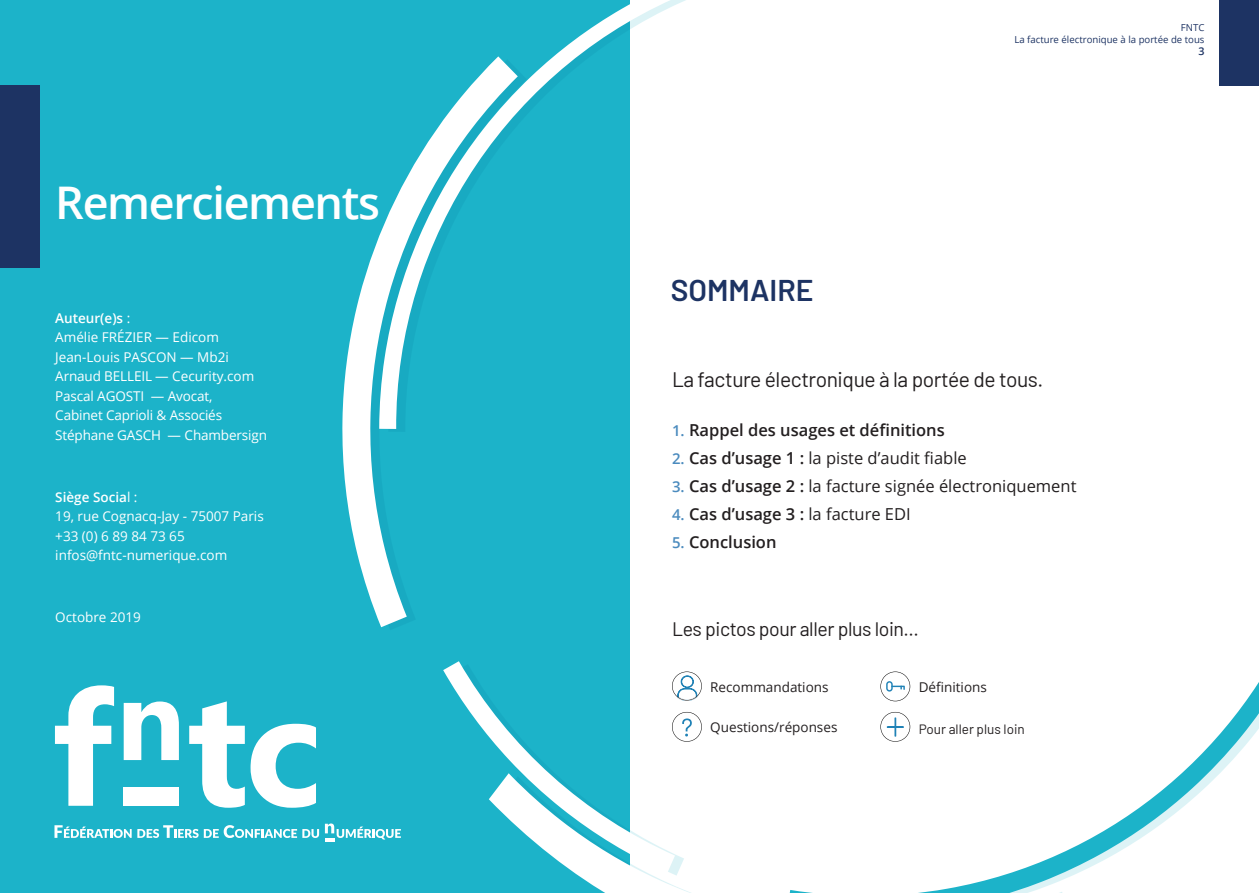
<style>
.page{position:relative;width:1259px;height:893px;background:#fff}
.page>*{position:absolute;margin:0;border:0;box-sizing:border-box;transform-origin:0 0}
.t1{font:600 45px "Open Sans";letter-spacing:-.03em;color:#fff}
.t2{font:600 30px "Barlow";color:#1d3363}
.t3{font:21px "Barlow";letter-spacing:-.02em;color:#231f20}
.t4{font:19.5px "Barlow";letter-spacing:-.02em;color:#231f20}
.t5{font:16.5px "Open Sans";color:#231f20}
.t6{font:600 16.5px "Open Sans";color:#231f20}
.t7{font:13.5px/19.5px "Open Sans";color:#fff}
.t8{font:13.5px "Open Sans";color:#231f20}
.t9{font:13.5px "Barlow";color:#231f20}
.t10{font:600 10.65px "Open Sans";color:#1d3363}
.t11{font:9.6px/11.6px "Open Sans";color:#1d3363;text-align:right}
.s1{font-weight:600}
.s2{font-size:15px;color:#4b8bbe}
.s3{font-weight:600;font-size:15px;color:#4b8bbe}
.s4{font-weight:400}
</style>
<div class="page">
<div style="left:0;top:0;width:629px;height:893px;background:#1cb3c9"></div>
<svg style="left:124px;top:701px;width:55px;height:59px"></svg>
<svg style="left:55px;top:685px;width:59px;height:121px"></svg>
<svg style="left:189px;top:701px;width:127px;height:107px"></svg>
<div style="left:124px;top:788px;width:55px;height:18px;background:#fff"></div>
<svg style="left:54px;top:825px;width:265px;height:13px"></svg>
<svg style="left:325px;top:823px;width:76px;height:18px"></svg>
<svg style="left:342px;top:237px;width:65px;height:390px"></svg>
<svg style="left:575px;top:854px;width:116px;height:39px"></svg>
<svg style="left:443px;top:661px;width:232px;height:212px"></svg>
<svg style="left:789px;top:682px;width:470px;height:211px"></svg>
<svg style="left:379px;top:0;width:307px;height:429px"></svg>
<div style="left:0;top:85px;width:39px;height:183px;background:#1d3363"></div>
<div style="left:1219px;top:0;width:40px;height:85px;background:#1d3363"></div>
<svg style="left:672px;top:671px;width:30px;height:30px"></svg>
<svg style="left:880px;top:671px;width:30px;height:30px"></svg>
<svg style="left:672px;top:712px;width:30px;height:30px"></svg>
<svg style="left:880px;top:712px;width:30px;height:30px"></svg>
<h1 class="t1" style="left:55px;top:171px;width:326px">Remerciements</h1>
<p class="t7" style="left:55px;top:308px;width:213px"><span class="s1">Auteur(e)s</span> :<br>Amélie FRÉZIER — Edicom<br>Jean-Louis PASCON — Mb2i<br>Arnaud BELLEIL — Cecurity.com<br>Pascal AGOSTI — Avocat,<br>Cabinet Caprioli &amp; Associés<br>Stéphane GASCH — Chambersign</p>
<p class="t7" style="left:55px;top:487px;width:210px"><span class="s1">Siège Socia</span>l :<br>19, rue Cognacq-Jay - 75007 Paris +33 (0) 6 89 84 73 65 infos@fntc-numerique.com</p>
<p class="t7" style="left:55px;top:607px;width:87px">Octobre 2019</p>
<h2 class="t2" style="left:671px;top:269px;width:144px">SOMMAIRE</h2>
<p class="t11" style="left:1014px;top:22px;width:192px">FNTC<br>La facture électronique à la portée de tous</p>
<p class="t10" style="left:1198px;top:44px;width:8px">3</p>
<h3 class="t3" style="left:672px;top:364px;width:373px">La facture électronique à la portée de tous.</h3>
<p class="t6" style="left:672px;top:419px;width:274px"><span class="s2">1.</span> Rappel des usages et définitions</p>
<p class="t5" style="left:672px;top:447px;width:296px"><span class="s3">2.</span> <span class="s1">Cas d’usage 1 :</span> la piste d’audit fiable</p>
<p class="t5" style="left:672px;top:475px;width:406px"><span class="s3">3.</span> <span class="s1">Cas d’usage 2 :</span> la facture signée électroniquement</p>
<p class="t6" style="left:672px;top:503px;width:240px"><span class="s2">4.</span> Cas d’usage 3 : <span class="s4">la facture EDI</span></p>
<p class="t6" style="left:672px;top:531px;width:106px"><span class="s2">5.</span> Conclusion</p>
<h3 class="t4" style="left:672px;top:615px;width:248px">Les pictos pour aller plus loin...</h3>
<p class="t8" style="left:710px;top:677px;width:120px">Recommandations</p>
<p class="t8" style="left:918px;top:677px;width:70px">Définitions</p>
<p class="t8" style="left:710px;top:718px;width:129px">Questions/réponses</p>
<p class="t9" style="left:918px;top:719px;width:108px">Pour aller plus loin</p>
</div>
